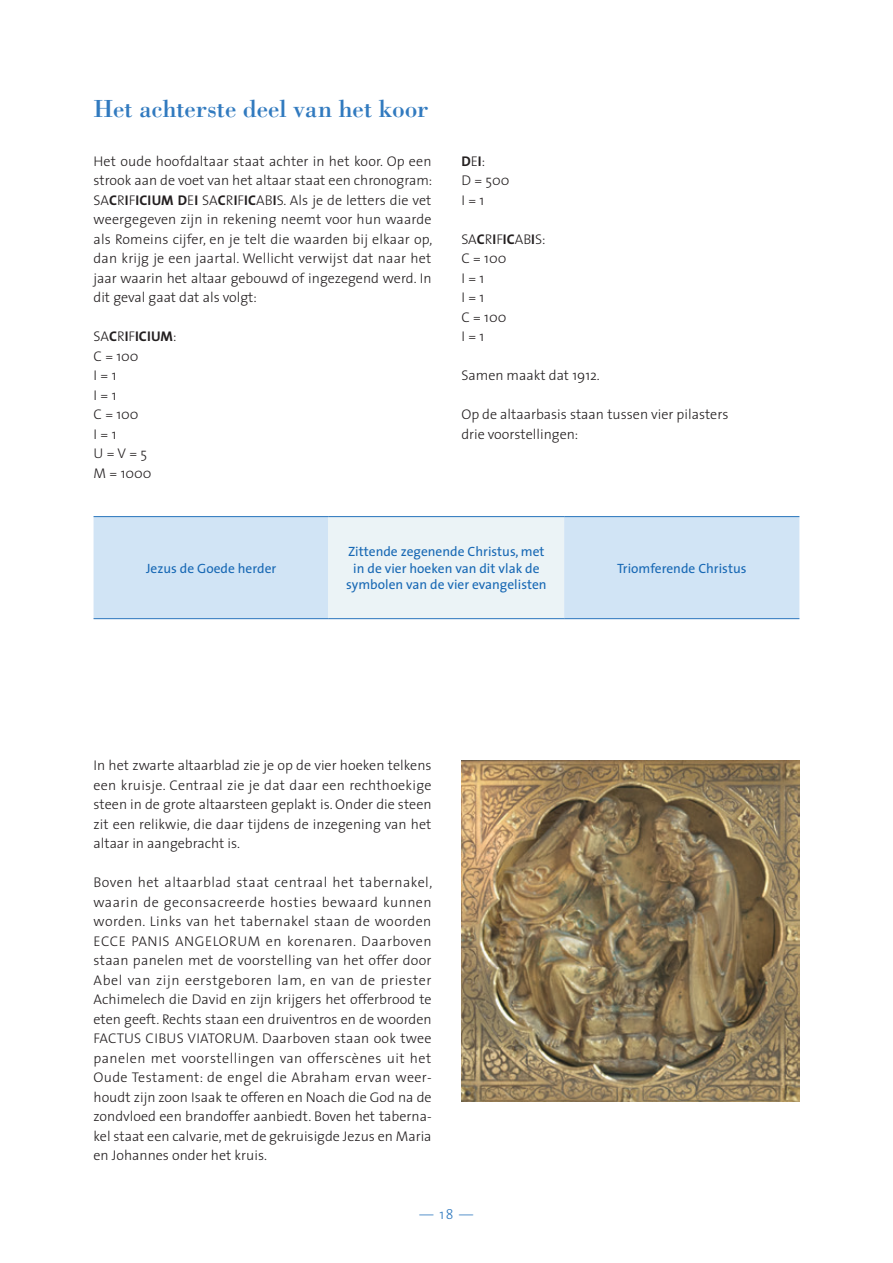
<style>
.page{position:relative;width:893px;height:1263px;background:#fff}
.page>*{position:absolute;margin:0;border:0;box-sizing:border-box;transform-origin:0 0}
.t1{font:25.5px "Bodoni Std";letter-spacing:-.01em;color:#317abf}
.t2{font:300 14.1px/19.5px "The Sans";color:#231f20}
.t3{font:300 14.1px "The Sans";color:#317abf}
.t4{font:13.5px/16.5px "The Sans";color:#1768b4;text-align:center}
.s1{font-weight:700}
</style>
<div class="page">
<div style="left:94px;top:517px;width:705px;height:101px;background:#d1e4f5"></div>
<div style="left:329px;top:517px;width:235px;height:102px;background:#ebf3f6"></div>
<hr style="left:94px;top:516px;width:235px;height:1px;background:#317abf">
<hr style="left:329px;top:516px;width:235px;height:1px;background:#317abf">
<hr style="left:564px;top:516px;width:235px;height:1px;background:#317abf">
<hr style="left:94px;top:618px;width:235px;height:1px;background:#317abf">
<hr style="left:329px;top:618px;width:235px;height:1px;background:#317abf">
<hr style="left:564px;top:618px;width:235px;height:1px;background:#317abf">
<img style="left:461px;top:760px;width:338px;height:342px">
<h1 class="t1" style="left:94px;top:93px;width:336px">Het achterste deel van het koor</h1>
<p class="t2" style="left:94px;top:151px;width:340px;text-align:justify">Het oude hoofdaltaar staat achter in het koor. Op een strook aan de voet van het altaar staat een chronogram:<br>SA<span class="s1">C</span>R<span class="s1">I</span>F<span class="s1">ICIUM D</span>E<span class="s1">I</span> SA<span class="s1">C</span>R<span class="s1">I</span>F<span class="s1">IC</span>AB<span class="s1">I</span>S. Als je de letters die vet weergegeven zijn in rekening neemt voor hun waarde als Romeins cijfer, en je telt die waarden bij elkaar op, dan krijg je een jaartal. Wellicht verwijst dat naar het jaar waarin het altaar gebouwd of ingezegend werd. In dit geval gaat dat als volgt:</p>
<p class="t2" style="left:94px;top:326px;width:84px">SA<span class="s1">C</span>R<span class="s1">I</span>F<span class="s1">ICIUM</span>:<br>C = 100<br>I = 1<br>I = 1<br>C = 100<br>I = 1<br>U = V = 5<br>M = 1000</p>
<p class="t2" style="left:461px;top:151px;width:50px"><span class="s1">D</span>E<span class="s1">I</span>:<br>D = 500<br>I = 1</p>
<p class="t2" style="left:461px;top:229px;width:86px">SA<span class="s1">C</span>R<span class="s1">I</span>F<span class="s1">IC</span>AB<span class="s1">I</span>S:<br>C = 100<br>I = 1<br>I = 1<br>C = 100<br>I = 1</p>
<p class="t2" style="left:461px;top:365px;width:140px">Samen maakt dat 1912.</p>
<p class="t2" style="left:461px;top:404px;width:269px">Op de altaarbasis staan tussen vier pilasters drie voorstellingen:</p>
<p class="t4" style="left:146px;top:559px;width:132px">Jezus de Goede herder</p>
<p class="t4" style="left:346px;top:543px;width:202px">Zittende zegenende Christus, met in de vier hoeken van dit vlak de symbolen van de vier evangelisten</p>
<p class="t2" style="left:94px;top:755px;width:340px;text-align:justify">In het zwarte altaarblad zie je op de vier hoeken telkens een kruisje. Centraal zie je dat daar een rechthoekige steen in de grote altaarsteen geplakt is. Onder die steen zit een relikwie, die daar tijdens de inzegening van het altaar in aangebracht is.</p>
<p class="t2" style="left:94px;top:872px;width:340px;text-align:justify">Boven het altaarblad staat centraal het tabernakel, waarin de geconsacreerde hosties bewaard kunnen worden. Links van het tabernakel staan de woorden ECCE PANIS ANGELORUM en korenaren. Daarboven staan panelen met de voorstelling van het offer door Abel van zijn eerstgeboren lam, en van de priester Achimelech die David en zijn krijgers het offerbrood te eten geeft. Rechts staan een druiventros en de woorden FACTUS CIBUS VIATORUM. Daarboven staan ook twee panelen met voorstellingen van offerscènes uit het Oude Testament: de engel die Abraham ervan weer&shy;houdt zijn zoon Isaak te offeren en Noach die God na de zondvloed een brandoffer aanbiedt. Boven het taberna&shy;kel staat een calvarie, met de gekruisigde Jezus en Maria en Johannes onder het kruis.</p>
<p class="t3" style="left:420px;top:1202px;width:55px">— 18 —</p>
<p class="t4" style="left:617px;top:559px;width:131px">Triomferende Christus</p>
</div>
